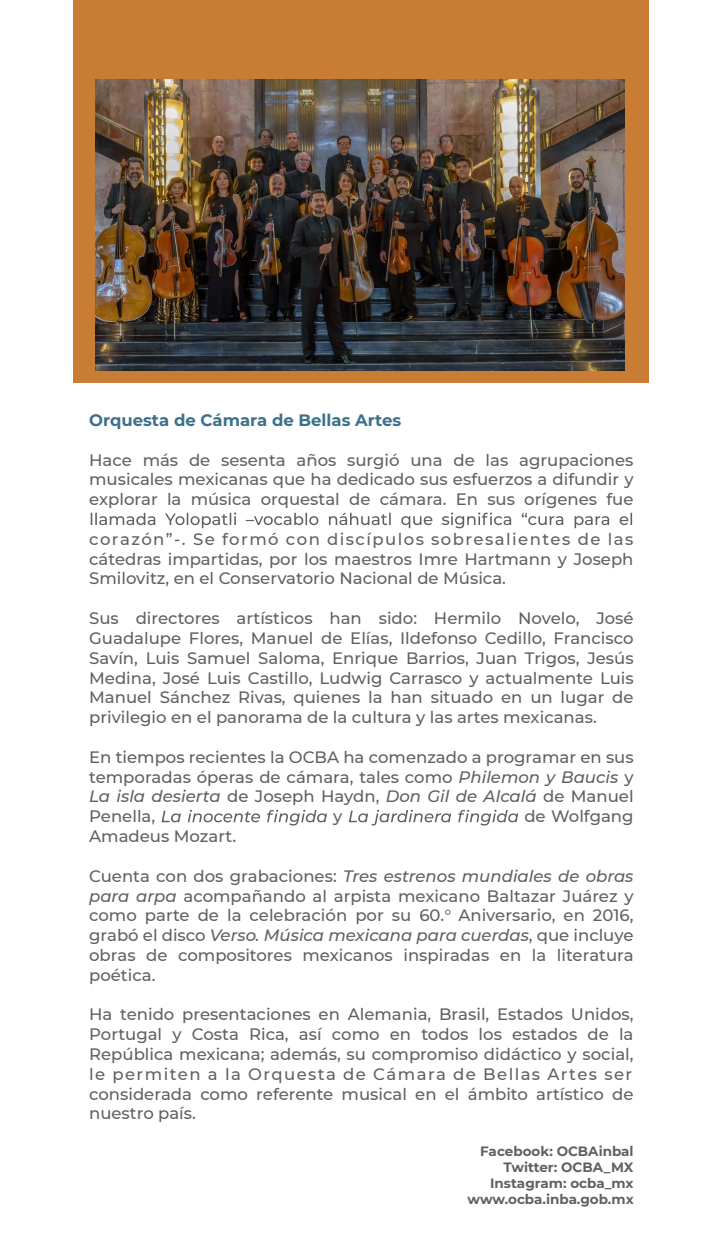
<style>
.page{position:relative;width:721px;height:1234px;background:#fff}
.page>*{position:absolute;margin:0;border:0;box-sizing:border-box;transform-origin:0 0}
.t1{font:500 16.5px/19.8px "Montserrat";color:#616160;text-align:justify}
.t2{font:700 16.5px "Montserrat";color:#3b718c}
.t3{font:700 13.5px/16.2px "Montserrat";color:#616160;text-align:right}
.s1{font-style:italic}
</style>
<div class="page">
<svg style="left:91px;top:512px;width:541px;height:16px"></svg>
<svg style="left:162px;top:809px;width:165px;height:16px"></svg>
<svg style="left:349px;top:809px;width:169px;height:16px"></svg>
<div style="left:73px;top:0;width:575px;height:382px;background:#c97d34"></div>
<img style="left:95px;top:79px;width:529px;height:291px">
<p class="t2" style="left:89px;top:408px;width:314px">Orquesta de Cámara de Bellas Artes</p>
<p class="t1" style="left:89px;top:449px;width:546px">Hace más de sesenta años surgió una de las agrupaciones musicales mexicanas que ha dedicado sus esfuerzos a difundir y explorar la música orquestal de cámara. En sus orígenes fue</p>
<p class="t1" style="left:89px;top:528px;width:546px">corazón”-. Se formó con discípulos sobresalientes de las cátedras impartidas, por los maestros Imre Hartmann y Joseph Smilovitz, en el Conservatorio Nacional de Música.</p>
<p class="t1" style="left:89px;top:607px;width:546px">Sus directores artísticos han sido: Hermilo Novelo, José Guadalupe Flores, Manuel de Elías, Ildefonso Cedillo, Francisco Savín, Luis Samuel Saloma, Enrique Barrios, Juan Trigos, Jesús Medina, José Luis Castillo, Ludwig Carrasco y actualmente Luis Manuel Sánchez Rivas, quienes la han situado en un lugar de privilegio en el panorama de la cultura y las artes mexicanas.</p>
<p class="t1" style="left:89px;top:746px;width:546px">En tiempos recientes la OCBA ha comenzado a programar en sus temporadas óperas de cámara, tales como <span class="s1">Philemon y Baucis</span> y <span class="s1">La isla desierta</span> de Joseph Haydn, <span class="s1">Don Gil de Alcalá</span> de Manuel Penella,</p>
<p class="t1" style="left:333px;top:805px;width:11px">y</p>
<p class="t1" style="left:524px;top:805px;width:111px">de Wolfgang</p>
<p class="t1" style="left:89px;top:825px;width:148px">Amadeus Mozart.</p>
<p class="t1" style="left:89px;top:865px;width:546px">Cuenta con dos grabaciones: <span class="s1">Tres estrenos mundiales de obras para arpa</span> acompañando al arpista mexicano Baltazar Juárez y como parte de la celebración por su 60.° Aniversario, en 2016, grabó el disco <span class="s1">Verso. Música mexicana para cuerdas</span>, que incluye obras de compositores mexicanos inspiradas en la literatura poética.</p>
<p class="t1" style="left:89px;top:1003px;width:546px">Ha tenido presentaciones en Alemania, Brasil, Estados Unidos, Portugal y Costa Rica, así como en todos los estados de la República mexicana; además, su compromiso didáctico y social, le permiten a la Orquesta de Cámara de Bellas Artes ser considerada como referente musical en el ámbito artístico de nuestro país.</p>
<p class="t3" style="left:468px;top:1141px;width:168px">Facebook: OCBAinbal<br>Twitter: OCBA_MX<br>Instagram: ocba_mx www.ocba.inba.gob.mx</p>
</div>
